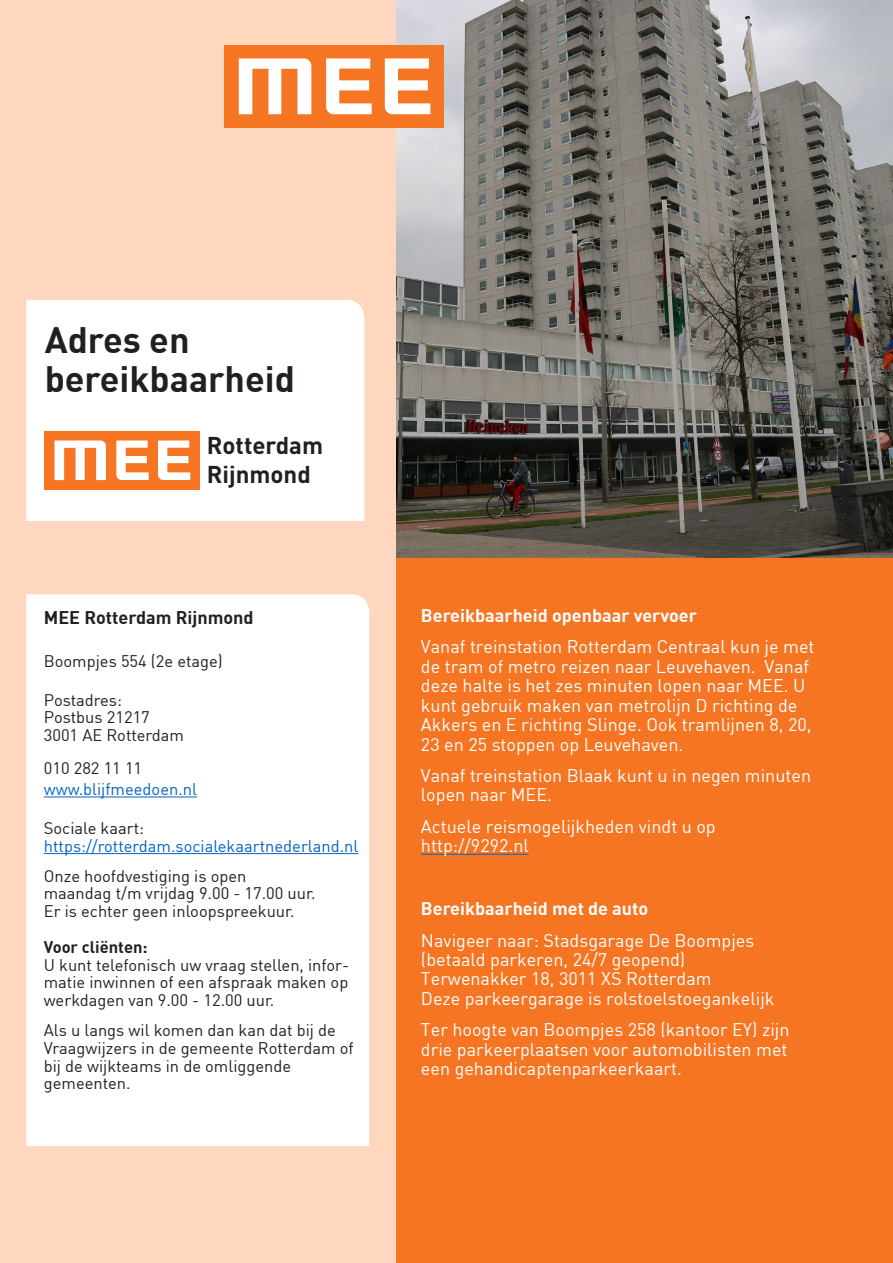
<style>
.page{position:relative;width:893px;height:1263px;background:#fff}
.page>*{position:absolute;margin:0;border:0;box-sizing:border-box;transform-origin:0 0}
.t1{font:700 36px/38.8px "DIN";color:#231f20}
.t2{font:700 24px/28.8px "DIN";color:#231f20}
.t3{font:18px/19.5px "DIN";color:#fff}
.t4{font:700 18px "DIN";color:#fff}
.t5{font:700 18px "DIN";color:#231f20}
.t6{font:16.5px/17.9px "DIN";color:#231f20}
.t7{font:16.5px/21px "DIN";color:#0563c1}
.s1{color:#231f20}
.s2{font-weight:700}
</style>
<div class="page">
<div style="left:0;top:0;width:397px;height:1263px;background:#ffd6be"></div>
<div style="left:397px;top:283px;width:496px;height:980px;background:#f57523"></div>
<div style="left:26px;top:300px;width:338px;height:221px;background:#fff"></div>
<div style="left:26px;top:594px;width:343px;height:552px;background:#fff"></div>
<hr style="left:44px;top:796px;width:153px;height:1px;background:#0563c1">
<hr style="left:44px;top:853px;width:314px;height:1px;background:#0563c1">
<hr style="left:421px;top:854px;width:108px;height:1px;background:#0563c1">
<div style="left:44px;top:431px;width:156px;height:58px;background:#f57523"></div>
<svg style="left:55px;top:440px;width:51px;height:40px"></svg>
<svg style="left:116px;top:440px;width:33px;height:40px"></svg>
<svg style="left:158px;top:440px;width:32px;height:40px"></svg>
<img style="left:396px;top:0;width:497px;height:557px">
<div style="left:224px;top:45px;width:220px;height:82px;background:#f57523"></div>
<svg style="left:239px;top:58px;width:72px;height:56px"></svg>
<svg style="left:326px;top:58px;width:46px;height:56px"></svg>
<svg style="left:385px;top:58px;width:45px;height:56px"></svg>
<p class="t1" style="left:45px;top:319px;width:252px">Adres en bereikbaarheid</p>
<p class="t2" style="left:207px;top:430px;width:118px">Rotterdam<br>Rijnmond</p>
<p class="t5" style="left:44px;top:606px;width:211px">MEE Rotterdam Rijnmond</p>
<p class="t6" style="left:44px;top:651px;width:180px">Boompjes 554 (2e etage)</p>
<p class="t6" style="left:44px;top:690px;width:142px">Postadres:<br>Postbus 21217<br>3001 AE Rotterdam</p>
<p class="t7" style="left:44px;top:757px;width:155px"><span class="s1">010 282 11 11 </span>www.blijfmeedoen.nl</p>
<p class="t7" style="left:44px;top:819px;width:316px;line-height:17.9px"><span class="s1">Sociale kaart: </span>https://rotterdam.socialekaartnederland.nl</p>
<p class="t6" style="left:44px;top:866px;width:273px">Onze hoofdvestiging is open maandag t/m vrijdag 9.00 - 17.00 uur.<br>Er is echter geen inloopspreekuur.</p>
<p class="t6" style="left:44px;top:938px;width:307px"><span class="s2">Voor cliënten:<br></span>U kunt telefonisch uw vraag stellen, infor&shy;matie inwinnen of een afspraak maken op werkdagen van 9.00 - 12.00 uur.</p>
<p class="t6" style="left:44px;top:1021px;width:311px">Als u langs wil komen dan kan dat bij de<br>Vraagwijzers in de gemeente Rotterdam of bij de wijkteams in de omliggende gemeenten.</p>
<p class="t4" style="left:421px;top:604px;width:278px">Bereikbaarheid openbaar vervoer</p>
<p class="t3" style="left:421px;top:637px;width:395px">Vanaf treinstation Rotterdam Centraal kun je met de tram of metro reizen naar Leuvehaven. Vanaf deze halte is het zes minuten lopen naar MEE. U kunt gebruik maken van metrolijn D richting de Akkers en E richting Slinge. Ook tramlijnen 8, 20, 23 en 25 stoppen op Leuvehaven.</p>
<p class="t3" style="left:421px;top:765px;width:392px">Vanaf treinstation Blaak kunt u in negen minuten lopen naar MEE.</p>
<p class="t3" style="left:421px;top:816px;width:296px">Actuele reismogelijkheden vindt u op http://9292.nl</p>
<p class="t4" style="left:421px;top:897px;width:229px">Bereikbaarheid met de auto</p>
<p class="t3" style="left:421px;top:930px;width:355px">Navigeer naar: Stadsgarage De Boompjes (betaald parkeren, 24/7 geopend)<br>Terwenakker 18, 3011 XS Rotterdam<br>Deze parkeergarage is rolstoelstoegankelijk</p>
<p class="t3" style="left:421px;top:1020px;width:370px;text-align:justify">Ter hoogte van Boompjes 258 (kantoor EY) zijn drie parkeerplaatsen voor automobilisten met een gehandicaptenparkeerkaart.</p>
</div>
